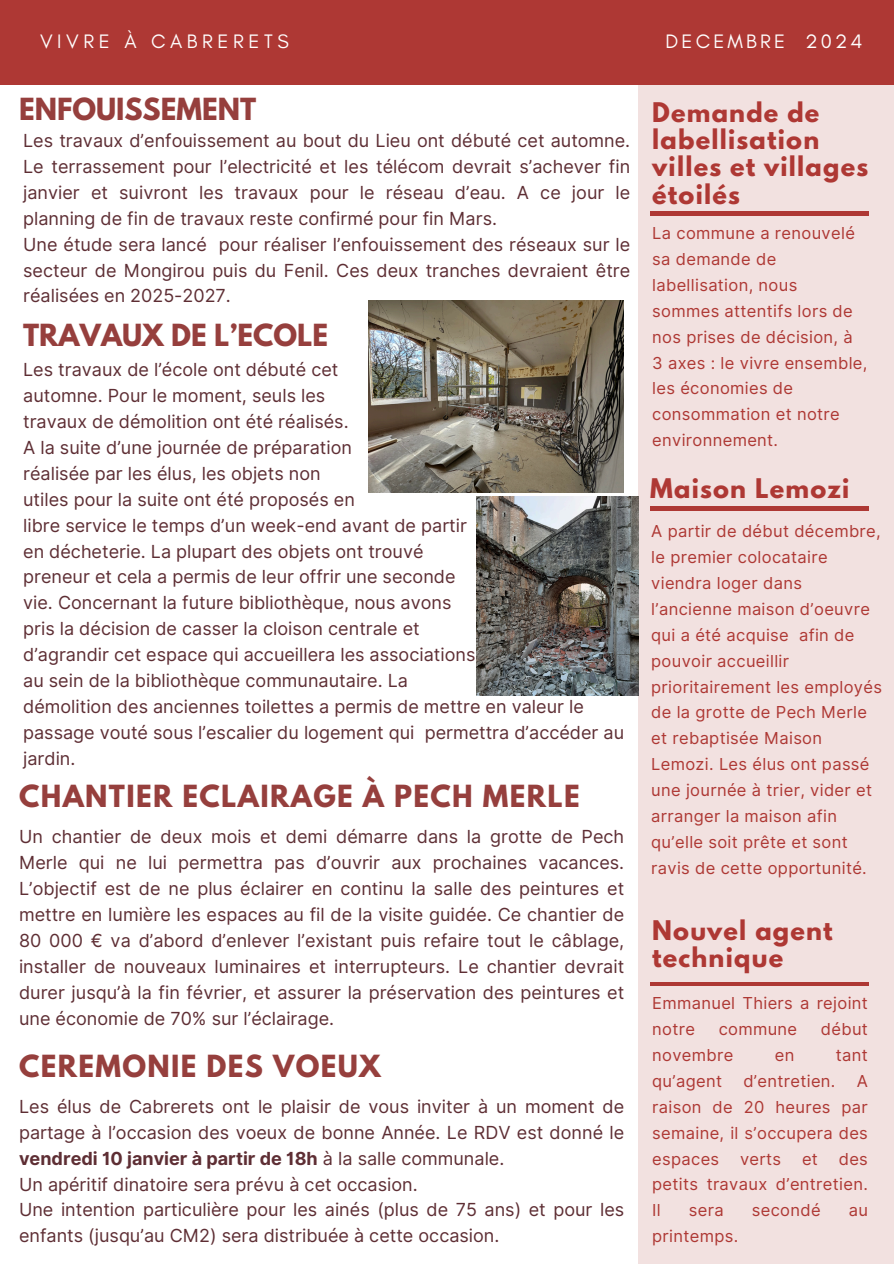
<style>
.page{position:relative;width:894px;height:1264px;background:#fff}
.page>*{position:absolute;margin:0;border:0;box-sizing:border-box;transform-origin:0 0}
.t1{font:700 27px "League Spartan";letter-spacing:.05em;color:#963f3d}
.t2{font:700 27px "League Spartan";color:#963f3d}
.t3{font:700 24px/27.3px "League Spartan";letter-spacing:.05em;color:#ae3834}
.t4{font:19.8px "Glacial Indifference";letter-spacing:.23em;color:#fff}
.t5{font:19.8px "Glacial Indifference";letter-spacing:.16em;color:#fff}
.t6{font:18px/25.8px "Inter";color:#5e2e34}
.t7{font:16.5px/25.8px "Inter";letter-spacing:.02em;color:#ae3834}
.s1{font-weight:700}
</style>
<div class="page">
<div style="left:638px;top:85px;width:255px;height:1178px;background:#f2e1e0"></div>
<div style="left:0;top:0;width:893px;height:85px;background:#ae3834"></div>
<hr style="left:650px;top:982px;width:218px;height:3px;background:#ae3834">
<hr style="left:650px;top:506px;width:218px;height:4px;background:#ae3834">
<hr style="left:650px;top:212px;width:218px;height:3px;background:#ae3834">
<img style="left:368px;top:300px;width:255px;height:193px">
<img style="left:476px;top:497px;width:162px;height:198px">
<h1 class="t4" style="left:40px;top:29px;width:250px">VIVRE À CABRERETS</h1>
<h3 class="t5" style="left:665px;top:29px;width:198px">DECEMBRE 2024</h3>
<h1 class="t2" style="left:19px;top:96px;width:238px">ENFOUISSEMENT</h1>
<h4 class="t6" style="left:23px;top:128px;width:608px">Les travaux d’enfouissement au bout du Lieu ont débuté cet automne.<br>Le terrassement pour l’electricité et les télécom devrait s’achever fin janvier et suivront les travaux pour le réseau d’eau. A ce jour le planning de fin de travaux reste confirmé pour fin Mars.<br>Une étude sera lancé pour réaliser l’enfouissement des réseaux sur le secteur de Mongirou puis du Fenil. Ces deux tranches devraient être réalisées en 2025-2027.</h4>
<h1 class="t2" style="left:23px;top:321px;width:306px">TRAVAUX DE L’ECOLE</h1>
<h4 class="t6" style="left:23px;top:357px;width:602px">Les travaux de l’école ont débuté cet<br>automne. Pour le moment, seuls les<br>travaux de démolition ont été réalisés.<br>A la suite d’une journée de préparation<br>réalisée par les élus, les objets non<br>utiles pour la suite ont été proposés en<br>libre service le temps d’un week-end avant de partir<br>en décheterie. La plupart des objets ont trouvé<br>preneur et cela a permis de leur offrir une seconde<br>vie. Concernant la future bibliothèque, nous avons<br>pris la décision de casser la cloison centrale et<br>d’agrandir cet espace qui accueillera les associations<br>au sein de la bibliothèque communautaire. La<br>démolition des anciennes toilettes a permis de mettre en valeur le passage vouté sous l’escalier du logement qui permettra d’accéder au jardin.</h4>
<p class="t1" style="left:19px;top:783px;width:562px">CHANTIER ECLAIRAGE À PECH MERLE</p>
<h2 class="t6" style="left:19px;top:823px;width:606px;text-align:justify">Un chantier de deux mois et demi démarre dans la grotte de Pech Merle qui ne lui permettra pas d’ouvrir aux prochaines vacances.<br>L’objectif est de ne plus éclairer en continu la salle des peintures et mettre en lumière les espaces au fil de la visite guidée. Ce chantier de 80 000 € va d’abord d’enlever l’existant puis refaire tout le câblage, installer de nouveaux luminaires et interrupteurs. Le chantier devrait durer jusqu’à la fin février, et assurer la préservation des peintures et une économie de 70% sur l’éclairage.</h2>
<h4 class="t1" style="left:19px;top:1052px;width:363px">CEREMONIE DES VOEUX</h4>
<p class="t6" style="left:19px;top:1093px;width:606px">Les élus de Cabrerets ont le plaisir de vous inviter à un moment de partage à l’occasion des voeux de bonne Année. Le RDV est donné le <span class="s1">vendredi 10 janvier à partir de 18h</span> à la salle communale.<br>Un apéritif dinatoire sera prévu à cet occasion.<br>Une intention particulière pour les ainés (plus de 75 ans) et pour les enfants (jusqu’au CM2) sera distribuée à cette occasion.</p>
<h3 class="t3" style="left:652px;top:101px;width:217px">Demande de labellisation villes et villages étoilés</h3>
<p class="t7" style="left:652px;top:220px;width:217px">La commune a renouvelé sa demande de labellisation, nous sommes attentifs lors de nos prises de décision, à<br>3 axes : le vivre ensemble, les économies de consommation et notre environnement.</p>
<h4 class="t3" style="left:650px;top:478px;width:200px">Maison Lemozi</h4>
<h1 class="t7" style="left:651px;top:518px;width:232px">A partir de début décembre, le premier colocataire viendra loger dans l’ancienne maison d’oeuvre qui a été acquise afin de pouvoir accueillir prioritairement les employés de la grotte de Pech Merle et rebaptisée Maison<br>Lemozi. Les élus ont passé une journée à trier, vider et arranger la maison afin qu’elle soit prête et sont ravis de cette opportunité.</h1>
<p class="t3" style="left:652px;top:919px;width:182px">Nouvel agent technique</p>
<p class="t7" style="left:652px;top:990px;width:217px">Emmanuel Thiers a rejoint notre</p>
<p class="t7" style="left:718px;top:1016px;width:80px">commune</p>
<p class="t7" style="left:820px;top:1016px;width:48px">début</p>
<p class="t7" style="left:652px;top:1042px;width:83px">novembre</p>
<p class="t7" style="left:774px;top:1042px;width:21px">en</p>
<p class="t7" style="left:835px;top:1042px;width:33px">tant</p>
<p class="t7" style="left:652px;top:1067px;width:71px">qu’agent</p>
<p class="t7" style="left:743px;top:1067px;width:94px">d’entretien.</p>
<p class="t7" style="left:652px;top:1067px;width:217px;text-align:justify;text-indent:204px">A raison de 20 heures par semaine, il s’occupera des espaces</p>
<p class="t7" style="left:652px;top:1145px;width:217px;text-align:justify;text-indent:186px">des petits travaux d’entretien.<br>Il</p>
<p class="t7" style="left:739px;top:1145px;width:43px">verts</p>
<p class="t7" style="left:801px;top:1145px;width:17px">et</p>
<p class="t7" style="left:688px;top:1197px;width:36px">sera</p>
<p class="t7" style="left:751px;top:1197px;width:70px">secondé</p>
<p class="t7" style="left:848px;top:1197px;width:21px">au</p>
<p class="t7" style="left:652px;top:1223px;width:88px">printemps.</p>
</div>
